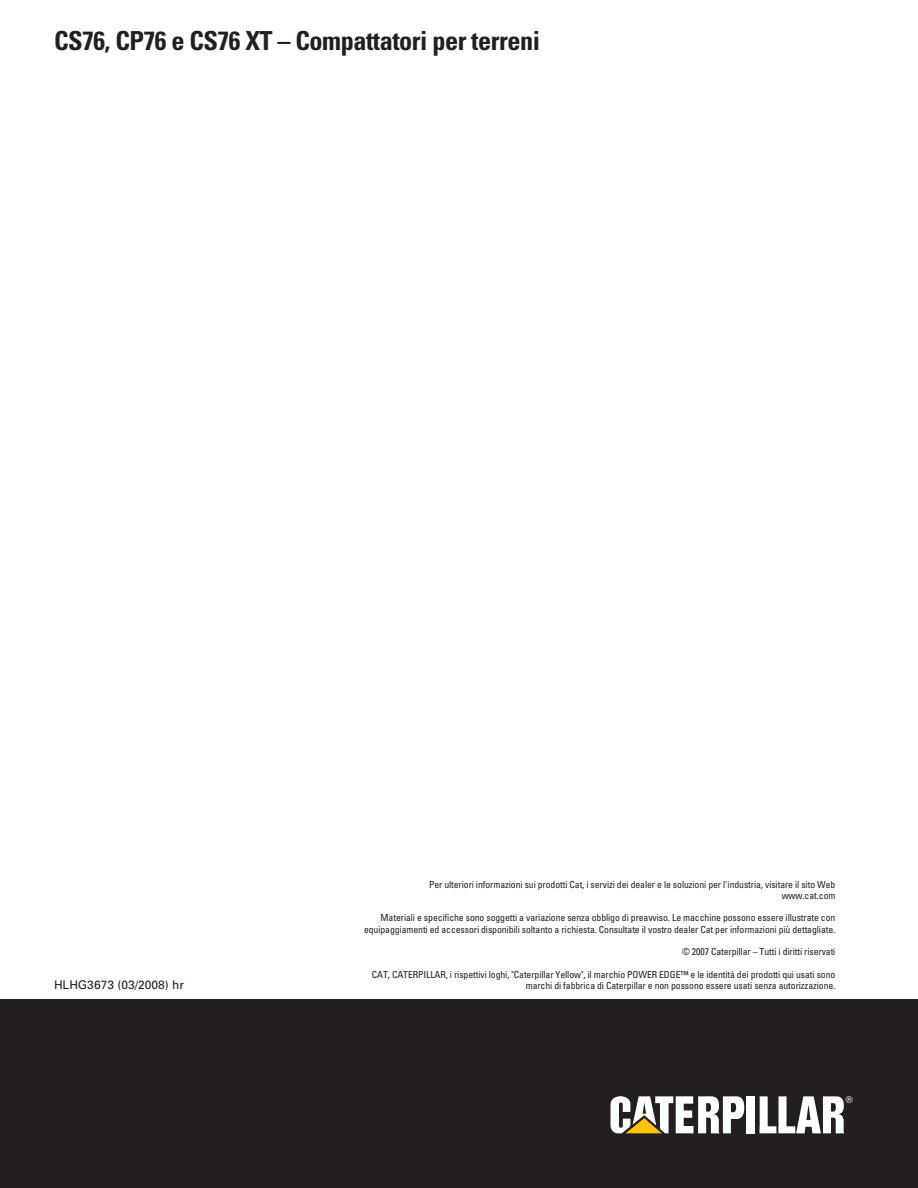
<style>
.page{position:relative;width:918px;height:1188px;background:#fff}
.page>*{position:absolute;margin:0;border:0;box-sizing:border-box;transform-origin:0 0}
.t1{font:700 condensed 26.25px "Univers";letter-spacing:-.02em;color:#231f20}
.t2{font:12px "Univers";color:#231f20}
.t3{font:condensed 9.75px/11.2px "Univers";letter-spacing:-.01em;color:#231f20;text-align:right}
.t4{font:9.45px "Helvetica";color:#fff}
</style>
<div class="page">
<div style="left:0;top:999px;width:918px;height:189px;background:#231f20"></div>
<div style="left:747px;top:1096px;width:8px;height:37px;background:#fff"></div>
<svg style="left:760px;top:1096px;width:84px;height:37px"></svg>
<svg style="left:610px;top:1096px;width:134px;height:37px"></svg>
<h1 class="t1" style="left:54px;top:31px;width:487px">CS76, CP76 e CS76 XT – Compattatori per terreni</h1>
<p class="t2" style="left:54px;top:981px;width:132px">HLHG3673 (03/2008) hr</p>
<p class="t3" style="left:429px;top:880px;width:408px">Per ulteriori informazioni sui prodotti Cat, i servizi dei dealer e le soluzioni per l'industria, visitare il sito Web www.cat.com</p>
<p class="t3" style="left:364px;top:913px;width:473px">Materiali e specifiche sono soggetti a variazione senza obbligo di preavviso. Le macchine possono essere illustrate con equipaggiamenti ed accessori disponibili soltanto a richiesta. Consultate il vostro dealer Cat per informazioni più dettagliate.</p>
<p class="t3" style="left:682px;top:947px;width:155px">© 2007 Caterpillar – Tutti i diritti riservati</p>
<p class="t3" style="left:372px;top:970px;width:465px">CAT, CATERPILLAR, i rispettivi loghi, "Caterpillar Yellow", il marchio POWER EDGE™ e le identità dei prodotti qui usati sono marchi di fabbrica di Caterpillar e non possono essere usati senza autorizzazione.</p>
<p class="t4" style="left:846px;top:1096px;width:8px">®</p>
</div>
